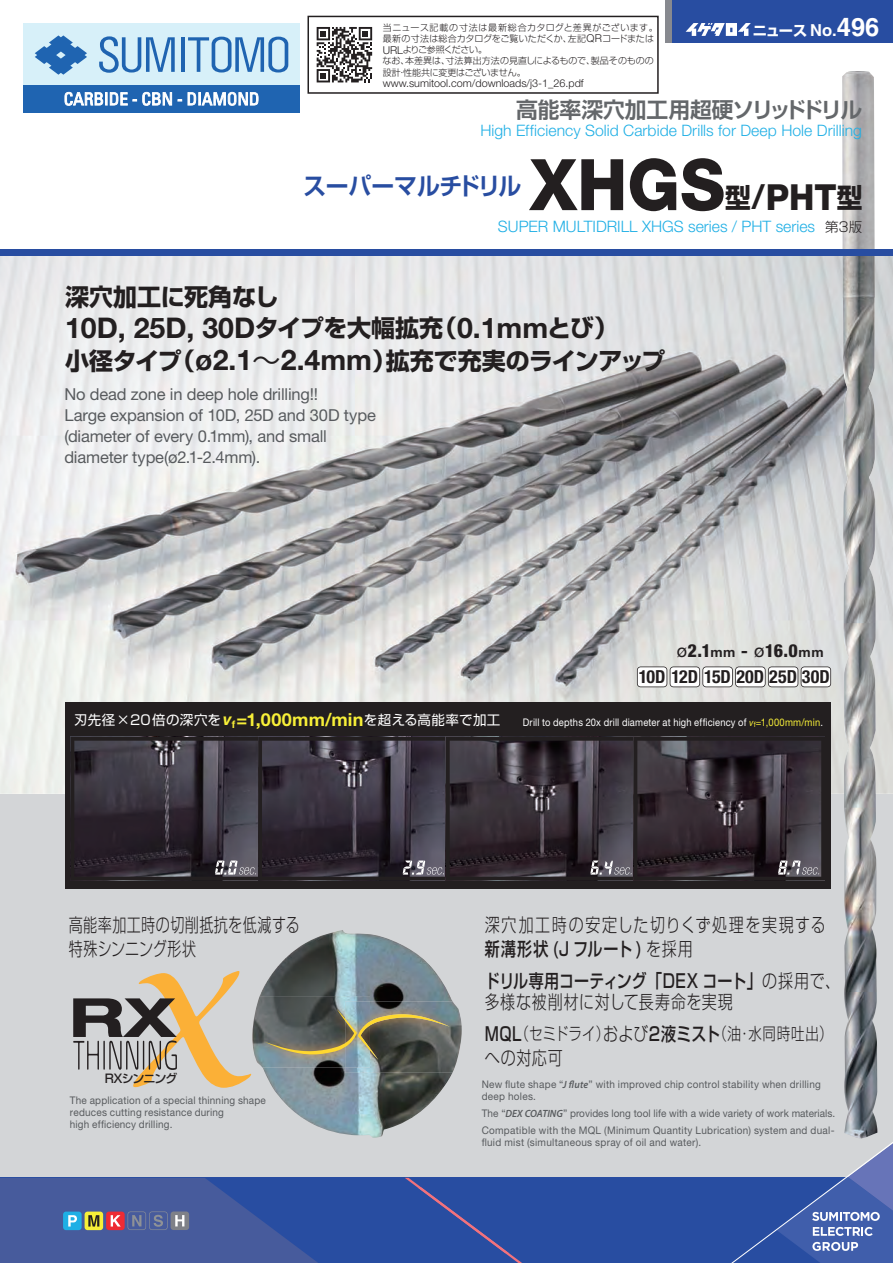
<style>
.page{position:relative;width:893px;height:1263px;background:#fff}
.page>*{position:absolute;margin:0;border:0;box-sizing:border-box;transform-origin:0 0}
.t1{font:800 71.25px "Helvetica Neue LT Std";color:#231f20;scale:.95 1}
.t2{font:800 36px "Helvetica Neue LT Std";color:#231f20;scale:.95 1}
.t3{font:700 28.5px "Helvetica Neue LT Std";color:#231f20}
.t4{font:24px "Shin Go Pro Bold 90 msp RKSJ H";letter-spacing:-.015em;color:#231f20}
.t5{font:24px "Shin Go Pro De Bold 90 msp RKSJ H";letter-spacing:-.02em;color:#284da1;scale:.95 1}
.t6{font:21.75px "Shin Go Pro De Bold 90 msp RKSJ H";color:#64676a}
.t7{font:18.75px/24px "Shin Go Pro Light 90 msp RKSJ H";letter-spacing:.04em;color:#231f20;scale:.75 1}
.t8{font:18.75px "Shin Go Pro Medium 90 msp RKSJ H";letter-spacing:.005em;color:#231f20;scale:.8 1}
.t9{font:18.75px "Shin Go Pro Light 90 msp RKSJ H";letter-spacing:.11em;color:#231f20;scale:.8 1}
.t10{font:18.75px "Shin Go Pro Light 90 msp RKSJ H";letter-spacing:.04em;color:#231f20;scale:.8 1}
.t11{font:18.75px "Shin Go Pro Medium 90 msp RKSJ H";letter-spacing:.075em;color:#231f20;scale:.8 1}
.t12{font:700 condensed 18px/26.5px "Helvetica Neue LT Std";color:#231f20}
.t13{font:16.8px "Shin Go Pro Light 90 msp RKSJ H";letter-spacing:.03em;color:#231f20;scale:.8 1}
.t14{font:16.5px/21px "Helvetica Neue LT Std";letter-spacing:-.01em;color:#585b5e}
.t15{font:300 15.75px "Helvetica Neue LT Std";color:#1fafe5}
.t16{font:14.25px "Shin Go Pro Bold 90 msp RKSJ H";color:#fff}
.t17{font:13.5px "Shin Go Pro Regular 90 msp RKSJ H";letter-spacing:.025em;color:#fff}
.t18{font:12px "Shin Go Pro Medium 90 msp RKSJ H";letter-spacing:-.08em;color:#231f20}
.t19{font:300 10.8px "Helvetica Neue LT Std";color:#231f20}
.t20{font:10.5px/12px "Helvetica Neue LT Std";letter-spacing:.025em;color:#585b5e;scale:.95 1}
.t21{font:10.5px "Helvetica Neue LT Std";letter-spacing:.02em;color:#fff;scale:.89 1}
.t22{font:9px/11.2px "Shin Go Pro Light 90 msp RKSJ H";letter-spacing:.005em;color:#231f20}
.s1{font-family:"Helvetica Neue LT Std";font-weight:300;font-size:10.8px}
.s2{font-family:"Helvetica LT Std";font-weight:700;font-size:16.5px}
.s3{font-family:"Helvetica LT Std";font-weight:700;font-size:25.5px}
.s4{font-family:"Shin Go Pro Bold 90 msp RKSJ H";font-weight:400;font-size:27px}
.s5{font-family:"Shin Go Pro Bold 90 msp RKSJ H";font-weight:400;font-size:31.5px}
.s6{font-family:"Shin Go Pro Light 90 msp RKSJ H";font-weight:400;font-size:13.5px;color:#231f20}
.s7{font-family:"Shin Go Pro Bold 90 msp RKSJ H";font-weight:400;font-size:24px}
.s8{font-family:"Helvetica Neue LT Std";font-weight:700;font-size:28.5px}
.s9{font-family:"Koz Go Pr 6 N Regular 90 msp RKSJ H";font-size:28.5px}
.s10{font-family:"Helvetica Neue LT Std";font-weight:700;font-style:italic;font-size:16.5px;color:#f7ef38}
.s11{font-family:"Helvetica Neue LT Std";font-weight:700;font-size:18px;color:#f7ef38}
.s12{font-weight:400;font-stretch:normal}
.s13{font-weight:800}
.s14{font-stretch:normal;font-size:13.5px}
.s15{font-stretch:normal}
.s16{font-family:"Myriad Pro";font-style:italic;color:#f7ef38}
.s17{color:#f7ef38}
.s18{font-family:"Shin Go Pro Light 90 msp RKSJ H"}
.s19{font-family:"Shin Go Pro Medium 90 msp RKSJ H";font-size:18.75px}
.s20{font-size:18.75px}
.s21{font-family:"Myriad Pro";font-weight:600;font-style:italic}
</style>
<div class="page">
<div style="left:672px;top:0;width:221px;height:43px;background:#284da1"></div>
<div style="left:665px;top:0;width:7px;height:43px;background:#87898f"></div>
<svg style="left:685px;top:23px;width:66px;height:13px"></svg>
<img style="left:0;top:255px;width:893px;height:539px">
<div style="left:0;top:794px;width:893px;height:390px;background:#d3d5d7"></div>
<div style="left:65px;top:702px;width:765px;height:187px;background:#231f20"></div>
<img style="left:842px;top:71px;width:35px;height:1061px">
<svg style="left:874px;top:72px;width:3px;height:177px"></svg>
<img style="left:842px;top:72px;width:32px;height:177px">
<img style="left:260px;top:930px;width:193px;height:208px">
<img style="left:345px;top:1001px;width:117px;height:72px">
<img style="left:252px;top:996px;width:118px;height:71px">
<img style="left:345px;top:1001px;width:25px;height:66px">
<svg style="left:265px;top:1009px;width:185px;height:51px;background:#6d6f61"></svg>
<svg style="left:73px;top:971px;width:179px;height:117px"></svg>
<svg style="left:637px;top:667px;width:194px;height:20px"></svg>
<svg style="left:74px;top:737px;width:748px;height:143px"></svg>
<div style="left:23px;top:23px;width:277px;height:62px;background:#d7f0f9"></div>
<svg style="left:35px;top:35px;width:52px;height:40px"></svg>
<svg style="left:99px;top:36px;width:76px;height:37px"></svg>
<hr style="left:181px;top:37px;width:4px;height:35px;background:#1f64b1">
<svg style="left:188px;top:37px;width:100px;height:36px"></svg>
<div style="left:23px;top:85px;width:277px;height:27px;background:#1f64b1"></div>
<svg style="left:64px;top:91px;width:108px;height:15px"></svg>
<svg style="left:188px;top:91px;width:71px;height:15px"></svg>
<div style="left:0;top:1178px;width:893px;height:85px;background:#284da1"></div>
<svg style="left:405px;top:1178px;width:117px;height:85px"></svg>
<svg style="left:714px;top:1132px;width:179px;height:131px"></svg>
<svg style="left:0;top:1178px;width:318px;height:85px"></svg>
<div style="left:0;top:249px;width:893px;height:6px;background:#284da1"></div>
<div style="left:307px;top:16px;width:352px;height:78px;border:2px solid #231f20"></div>
<svg style="left:317px;top:27px;width:55px;height:55px"></svg>
<p class="t22" style="left:383px;top:23px;width:277px">当ニュース記載の寸法は最新総合カタログと差異がございます。最新の寸法は総合カタログをご覧いただくか、左記<span class="s1">QR</span>コードまたは<br><span class="s1">URL</span>よりご参照ください。<br>なお、本差異は、寸法算出方法の見直しによるもので、製品そのものの設計・性能共に変更はございません。</p>
<p class="t19" style="left:383px;top:80px;width:203px">www.sumitool.com/downloads/j3-1_26.pdf</p>
<h3 class="t16" style="left:753px;top:25px;width:128px">ニュース <span class="s2">No.</span><span class="s3">496</span></h3>
<h3 class="t6" style="left:516px;top:102px;width:347px">高能率深穴加工用超硬ソリッドドリル</h3>
<h3 class="t15" style="left:480px;top:125px;width:383px">High Efficiency Solid Carbide Drills for Deep Hole Drilling</h3>
<h3 class="t5" style="left:303px;top:177px;width:231px">スーパーマルチドリル</h3>
<h1 class="t1" style="left:529px;top:144px;width:207px">XHGS</h1>
<h2 class="t2" style="left:725px;top:177px;width:146px"><span class="s4">型</span><span class="s5">/</span>PHT<span class="s4">型</span></h2>
<h3 class="t15" style="left:498px;top:221px;width:366px">SUPER MULTIDRILL XHGS series / PHT series <span class="s6">第3版</span></h3>
<h3 class="t4" style="left:65px;top:288px;width:215px">深穴加工に死角なし</h3>
<h3 class="t3" style="left:65px;top:311px;width:554px">10D, 25D, 30D<span class="s7">タイプを大幅拡充（</span>0.1mm<span class="s7">とび）</span></h3>
<h3 class="t4" style="left:65px;top:352px;width:602px">小径タイプ（<span class="s8">ø2.1</span><span class="s9">～</span><span class="s8">2.4mm</span>）拡充で充実のラインアップ</h3>
<h3 class="t14" style="left:64px;top:385px;width:313px">No dead zone in deep hole drilling!!<br>Large expansion of 10D, 25D and 30D type (diameter of every 0.1mm), and small diameter type(ø2.1-2.4mm).</h3>
<p class="t17" style="left:74px;top:715px;width:428px">刃先径×20倍の深穴を<span class="s10">v</span><sub>f</sub><span class="s11">=1,000mm/min</span>を超える高能率で加工</p>
<h3 class="t12" style="left:639px;top:637px;width:193px;text-indent:38px"><span class="s12">ø</span><span class="s13">2.1</span><span class="s14">mm</span> <span class="s15">-</span> <span class="s12">ø</span><span class="s13">16.0</span><span class="s14">mm<br></span>10D 12D 15D 20D 25D 30D</h3>
<p class="t21" style="left:523px;top:718px;width:339px">Drill to depths 20x drill diameter at high efficiency of <span class="s16">v</span><sub>f</sub><span class="s17">=1,000mm/min</span>.</p>
<h3 class="t7" style="left:69px;top:915px;width:309px">高能率加工時の切削抵抗を低減する特殊シンニング形状</h3>
<p class="t18" style="left:105px;top:1074px;width:74px">RXシンニング</p>
<p class="t20" style="left:70px;top:1095px;width:208px">The application of a special thinning shape reduces cutting resistance during<br>high efficiency drilling.</p>
<h3 class="t9" style="left:485px;top:917px;width:428px">深穴加工時の安定した切りくず処理を実現する</h3>
<h3 class="t11" style="left:485px;top:941px;width:262px">新溝形状 (J フルート ) <span class="s18">を採用</span></h3>
<h3 class="t8" style="left:485px;top:974px;width:446px">ドリル専用コーティング「DEX コート」<span class="s18">の採用で、</span></h3>
<h3 class="t10" style="left:485px;top:995px;width:311px">多様な被削材に対して長寿命を実現</h3>
<h3 class="t13" style="left:485px;top:1028px;width:436px"><span class="s19">MQL</span>（セミドライ）<span class="s20">および</span><span class="s19">2液ミスト</span>（油・水同時吐出）</h3>
<h3 class="t10" style="left:485px;top:1051px;width:99px">への対応可</h3>
<p class="t20" style="left:482px;top:1079px;width:359px">New flute shape “<span class="s21">J flute</span>” with improved chip control stability when drilling deep holes.</p>
<p class="t20" style="left:482px;top:1105px;width:374px;line-height:17.2px">The “<span class="s21">DEX COATING</span>” provides long tool life with a wide variety of work materials.<br>Compatible with the MQL (Minimum Quantity Lubrication) system and dual-</p>
<p class="t20" style="left:482px;top:1137px;width:232px">fluid mist (simultaneous spray of oil and water).</p>
</div>
